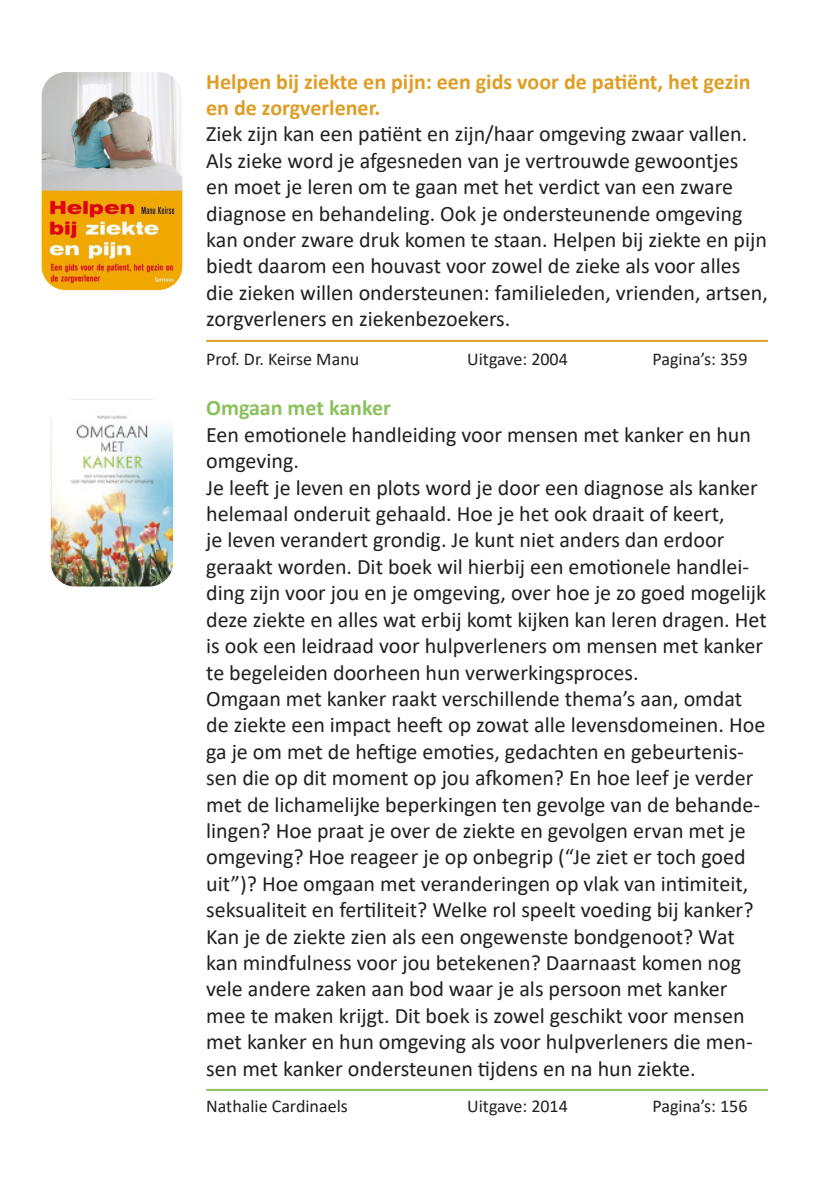
<style>
.page{position:relative;width:840px;height:1191px;background:#fff}
.page>*{position:absolute;margin:0;border:0;box-sizing:border-box;transform-origin:0 0}
.t1{font:22px/26.4px "Calibri";color:#231f20}
.t2{font:700 22px/26.4px "Calibri";color:#de9e25}
.t3{font:700 22px "Calibri";color:#8bc15b}
.t4{font:18px "Calibri";color:#231f20}
</style>
<div class="page">
<hr style="left:206px;top:340px;width:561px;height:2px;background:#de9e25">
<img style="left:42px;top:72px;width:140px;height:218px">
<hr style="left:206px;top:1089px;width:561px;height:2px;background:#8bc15b">
<img style="left:51px;top:399px;width:122px;height:187px">
<p class="t2" style="left:206px;top:68px;width:545px">Helpen bij ziekte en pijn: een gids voor de patiënt, het gezin en de zorgverlener.</p>
<p class="t1" style="left:206px;top:120px;width:563px">Ziek zijn kan een patiënt en zijn/haar omgeving zwaar vallen.<br>Als zieke word je afgesneden van je vertrouwde gewoontjes<br>en moet je leren om te gaan met het verdict van een zware diagnose en behandeling. Ook je ondersteunende omgeving kan onder zware druk komen te staan. Helpen bij ziekte en pijn biedt daarom een houvast voor zowel de zieke als voor alles die zieken willen ondersteunen: familieleden, vrienden, artsen, zorgverleners en ziekenbezoekers.</p>
<p class="t4" style="left:206px;top:346px;width:154px">Prof. Dr. Keirse Manu</p>
<p class="t4" style="left:467px;top:346px;width:102px">Uitgave: 2004</p>
<p class="t4" style="left:652px;top:346px;width:96px">Pagina’s: 359</p>
<p class="t3" style="left:206px;top:392px;width:186px">Omgaan met kanker</p>
<p class="t1" style="left:206px;top:421px;width:546px">Een emotionele handleiding voor mensen met kanker en hun omgeving.</p>
<p class="t1" style="left:206px;top:473px;width:561px">Je leeft je leven en plots word je door een diagnose als kanker helemaal onderuit gehaald. Hoe je het ook draait of keert,<br>je leven verandert grondig. Je kunt niet anders dan erdoor geraakt worden. Dit boek wil hierbij een emotionele handlei&shy;ding zijn voor jou en je omgeving, over hoe je zo goed mogelijk deze ziekte en alles wat erbij komt kijken kan leren dragen. Het is ook een leidraad voor hulpverleners om mensen met kanker te begeleiden doorheen hun verwerkingsproces.</p>
<p class="t1" style="left:206px;top:685px;width:560px">Omgaan met kanker raakt verschillende thema’s aan, omdat de ziekte een impact heeft op zowat alle levensdomeinen. Hoe ga je om met de heftige emoties, gedachten en gebeurtenis&shy;sen die op dit moment op jou afkomen? En hoe leef je verder met de lichamelijke beperkingen ten gevolge van de behande&shy;lingen? Hoe praat je over de ziekte en gevolgen ervan met je omgeving? Hoe reageer je op onbegrip (“Je ziet er toch goed uit”)? Hoe omgaan met veranderingen op vlak van intimiteit, seksualiteit en fertiliteit? Welke rol speelt voeding bij kanker?<br>Kan je de ziekte zien als een ongewenste bondgenoot? Wat kan mindfulness voor jou betekenen? Daarnaast komen nog vele andere zaken aan bod waar je als persoon met kanker mee te maken krijgt. Dit boek is zowel geschikt voor mensen met kanker en hun omgeving als voor hulpverleners die men&shy;sen met kanker ondersteunen tijdens en na hun ziekte.</p>
<p class="t4" style="left:206px;top:1093px;width:143px">Nathalie Cardinaels</p>
<p class="t4" style="left:467px;top:1093px;width:102px">Uitgave: 2014</p>
<p class="t4" style="left:652px;top:1093px;width:96px">Pagina’s: 156</p>
</div>
